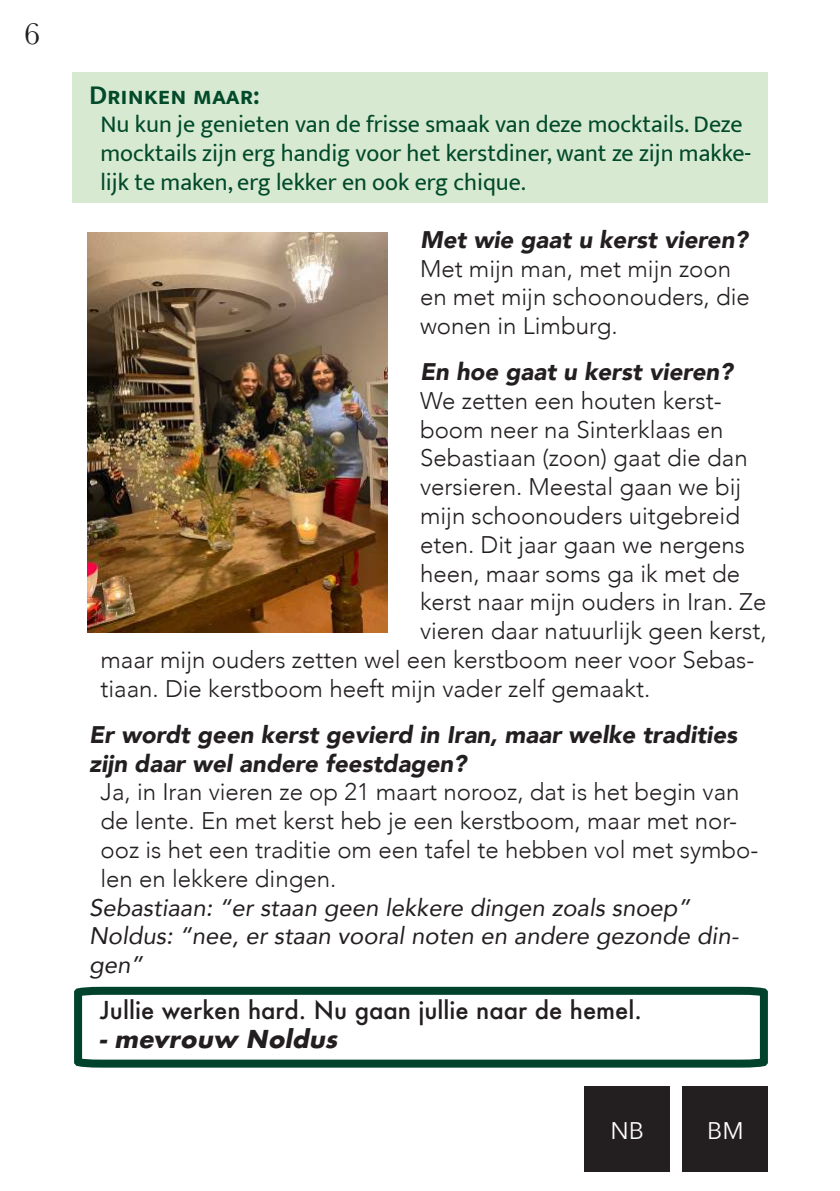
<style>
.page{position:relative;width:840px;height:1191px;background:#fff}
.page>*{position:absolute;margin:0;border:0;box-sizing:border-box;transform-origin:0 0}
.t1{font:32px "Baskerville";color:#231f20}
.t2{font:600 28px "Mukta Mahee";color:#014a2a}
.t3{font:300 24px/28.8px "Avenir";color:#231f20}
.t4{font:24px/28.8px "Mukta Mahee";color:#014a2a}
.t5{font:italic 900 24px/28.8px "Avenir";color:#231f20}
.t6{font:italic 24px/28.8px "Avenir";color:#231f20}
.t7{font:500 24px "Futura";color:#231f20}
.t8{font:italic 700 24px "Futura";color:#231f20}
.t9{font:24px "Avenir Next";color:#fff}
</style>
<div class="page">
<div style="left:72px;top:72px;width:695px;height:47px;background:#d8e9d2"></div>
<div style="left:72px;top:105px;width:695px;height:98px;background:#d8e9d2"></div>
<img style="left:87px;top:232px;width:300px;height:400px">
<svg style="left:74px;top:986px;width:694px;height:82px"></svg>
<div style="left:584px;top:1086px;width:85px;height:85px;background:#231f20"></div>
<div style="left:682px;top:1086px;width:85px;height:85px;background:#231f20"></div>
<h1 class="t1" style="left:24px;top:13px;width:17px">6</h1>
<p class="t2" style="left:89px;top:78px;width:172px">Drinken maar:</p>
<p class="t4" style="left:100px;top:110px;width:652px">Nu kun je genieten van de frisse smaak van deze mocktails. Deze mocktails zijn erg handig voor het kerstdiner, want ze zijn makke&shy;lijk te maken, erg lekker en ook erg chique.</p>
<p class="t5" style="left:420px;top:225px;width:329px">Met wie gaat u kerst vieren?</p>
<p class="t3" style="left:420px;top:254px;width:331px">Met mijn man, met mijn zoon en met mijn schoonouders, die wonen in Limburg.</p>
<p class="t5" style="left:420px;top:357px;width:314px">En hoe gaat u kerst vieren?</p>
<p class="t3" style="left:420px;top:386px;width:303px">We zetten een houten kerst-</p>
<p class="t3" style="left:420px;top:415px;width:305px">boom neer na Sinterklaas en</p>
<p class="t3" style="left:420px;top:444px;width:329px">Sebastiaan (zoon) gaat die dan</p>
<p class="t3" style="left:420px;top:472px;width:323px">versieren. Meestal gaan we bij</p>
<p class="t3" style="left:420px;top:501px;width:321px">mijn schoonouders uitgebreid</p>
<p class="t3" style="left:420px;top:530px;width:326px">eten. Dit jaar gaan we nergens</p>
<p class="t3" style="left:420px;top:559px;width:321px">heen, maar soms ga ik met de</p>
<p class="t3" style="left:420px;top:588px;width:347px">kerst naar mijn ouders in Iran. Ze</p>
<p class="t3" style="left:420px;top:616px;width:348px">vieren daar natuurlijk geen kerst,</p>
<p class="t3" style="left:100px;top:645px;width:655px">maar mijn ouders zetten wel een kerstboom neer voor Sebas-</p>
<p class="t3" style="left:100px;top:674px;width:551px">tiaan. Die kerstboom heeft mijn vader zelf gemaakt.</p>
<p class="t5" style="left:89px;top:719px;width:649px">Er wordt geen kerst gevierd in Iran, maar welke tradities zijn daar wel andere feestdagen?</p>
<p class="t3" style="left:100px;top:777px;width:659px">Ja, in Iran vieren ze op 21 maart norooz, dat is het begin van de lente. En met kerst heb je een kerstboom, maar met nor&shy;ooz is het een traditie om een tafel te hebben vol met symbo&shy;len en lekkere dingen.</p>
<p class="t6" style="left:89px;top:892px;width:650px">Sebastiaan: “er staan geen lekkere dingen zoals snoep”<br>Noldus: “nee, er staan vooral noten en andere gezonde din&shy;gen”</p>
<p class="t7" style="left:100px;top:993px;width:543px">Jullie werken hard. Nu gaan jullie naar de hemel.</p>
<p class="t8" style="left:99px;top:1021px;width:245px">- mevrouw Noldus</p>
<p class="t9" style="left:610px;top:1110px;width:35px">NB</p>
<p class="t9" style="left:706px;top:1110px;width:38px">BM</p>
</div>
